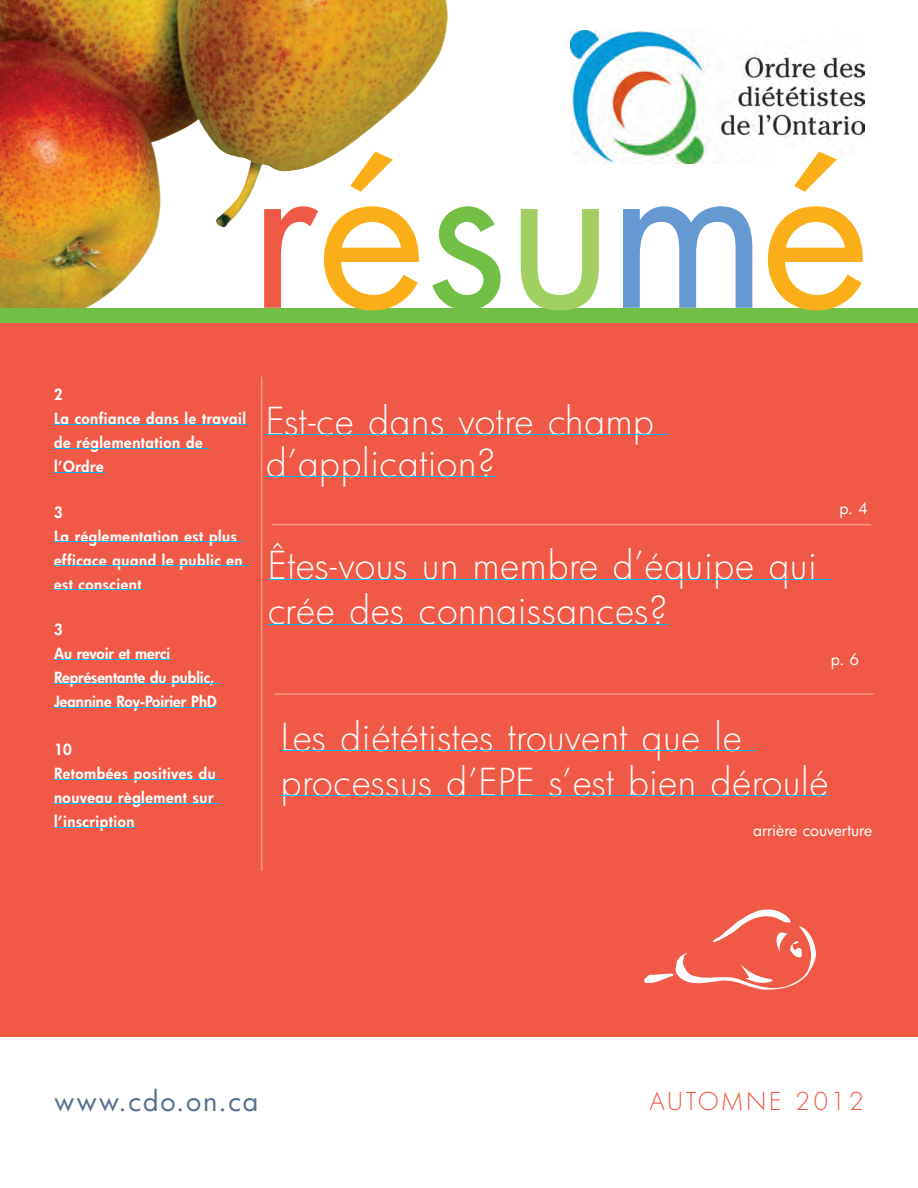
<style>
.page{position:relative;width:918px;height:1188px;background:#fff}
.page>*{position:absolute;margin:0;border:0;box-sizing:border-box;transform-origin:0 0}
.t1{font:210px "Futura";letter-spacing:-.01em;color:#faaf18}
.t2{font:300 37.5px/45px "Futura";letter-spacing:.015em;color:#fff}
.t3{font:27px "Futura";letter-spacing:.06em;color:#556f8e}
.t4{font:300 24px "Futura";letter-spacing:.125em;color:#f05946}
.t5{font:15.75px "Futura";letter-spacing:-.005em;color:#fff}
.t6{font:800 15px/24px "Futura";letter-spacing:.035em;color:#fff}
.t7{font:800 15px/24px "Futura";color:#fff}
.s1{color:#f05946}
.s2{color:#71bf44}
.s3{color:#a2cf62}
.s4{color:#6599d1}
</style>
<div class="page">
<img style="left:0;top:0;width:448px;height:308px">
<div style="left:0;top:314px;width:918px;height:723px;background:#f05946"></div>
<hr style="left:54px;top:424px;width:192px;height:1px;background:#00b9f1">
<hr style="left:54px;top:448px;width:149px;height:1px;background:#00b9f1">
<hr style="left:54px;top:472px;width:50px;height:1px;background:#00b9f1">
<hr style="left:54px;top:542px;width:183px;height:1px;background:#00b9f1">
<hr style="left:54px;top:566px;width:189px;height:1px;background:#00b9f1">
<hr style="left:54px;top:590px;width:88px;height:1px;background:#00b9f1">
<hr style="left:54px;top:659px;width:116px;height:1px;background:#00b9f1">
<hr style="left:54px;top:683px;width:165px;height:1px;background:#00b9f1">
<hr style="left:54px;top:707px;width:163px;height:1px;background:#00b9f1">
<hr style="left:54px;top:779px;width:162px;height:1px;background:#00b9f1">
<hr style="left:54px;top:803px;width:160px;height:1px;background:#00b9f1">
<hr style="left:54px;top:827px;width:81px;height:1px;background:#00b9f1">
<hr style="left:266px;top:435px;width:389px;height:1px;background:#00b9f1">
<hr style="left:266px;top:477px;width:230px;height:1px;background:#00b9f1">
<hr style="left:261px;top:377px;width:1px;height:494px;background:#f69a82">
<hr style="left:272px;top:524px;width:599px;height:1px;background:#f69a82">
<hr style="left:268px;top:579px;width:550px;height:1px;background:#00b9f1">
<svg style="left:818px;top:579px;width:13px;height:1px"></svg>
<hr style="left:268px;top:624px;width:400px;height:1px;background:#00b9f1">
<img style="left:570px;top:31px;width:295px;height:133px">
<div style="left:0;top:308px;width:918px;height:15px;background:#71bf44"></div>
<svg style="left:644px;top:909px;width:172px;height:81px"></svg>
<hr style="left:274px;top:693px;width:599px;height:2px;background:#f69a82">
<hr style="left:281px;top:751px;width:461px;height:1px;background:#00b9f1">
<hr style="left:281px;top:796px;width:548px;height:1px;background:#00b9f1">
<h1 class="t1" style="left:249px;top:135px;width:622px"><span class="s1">r</span>é<span class="s2">s</span><span class="s3">u</span><span class="s4">m</span>é</h1>
<p class="t6" style="left:54px;top:383px;width:193px">2<br>La confiance dans le travail de réglementation de l’Ordre</p>
<p class="t6" style="left:54px;top:501px;width:190px">3<br>La réglementation est plus efficace quand le public en est conscient</p>
<p class="t7" style="left:54px;top:618px;width:164px">3<br>Au revoir et merci<br>Représentante du public,<br>Jeannine Roy-Poirier PhD</p>
<p class="t6" style="left:54px;top:738px;width:163px">10<br>Retombées positives du nouveau règlement sur l’inscription</p>
<h2 class="t2" style="left:266px;top:401px;width:390px;line-height:42px">Est-ce dans votre champ d’application?</h2>
<h2 class="t2" style="left:268px;top:544px;width:551px">Êtes-vous un membre d’équipe qui crée des connaissances?</h2>
<p class="t5" style="left:839px;top:499px;width:30px">p. 4</p>
<p class="t5" style="left:831px;top:650px;width:30px">p. 6</p>
<h2 class="t2" style="left:281px;top:715px;width:549px">Les diététistes trouvent que le processus d’EPE s’est bien déroulé</h2>
<p class="t5" style="left:753px;top:821px;width:121px">arrière couverture</p>
<h3 class="t3" style="left:54px;top:1086px;width:206px">www.cdo.on.ca</h3>
<h3 class="t4" style="left:649px;top:1088px;width:216px">AUTOMNE 2012</h3>
</div>
